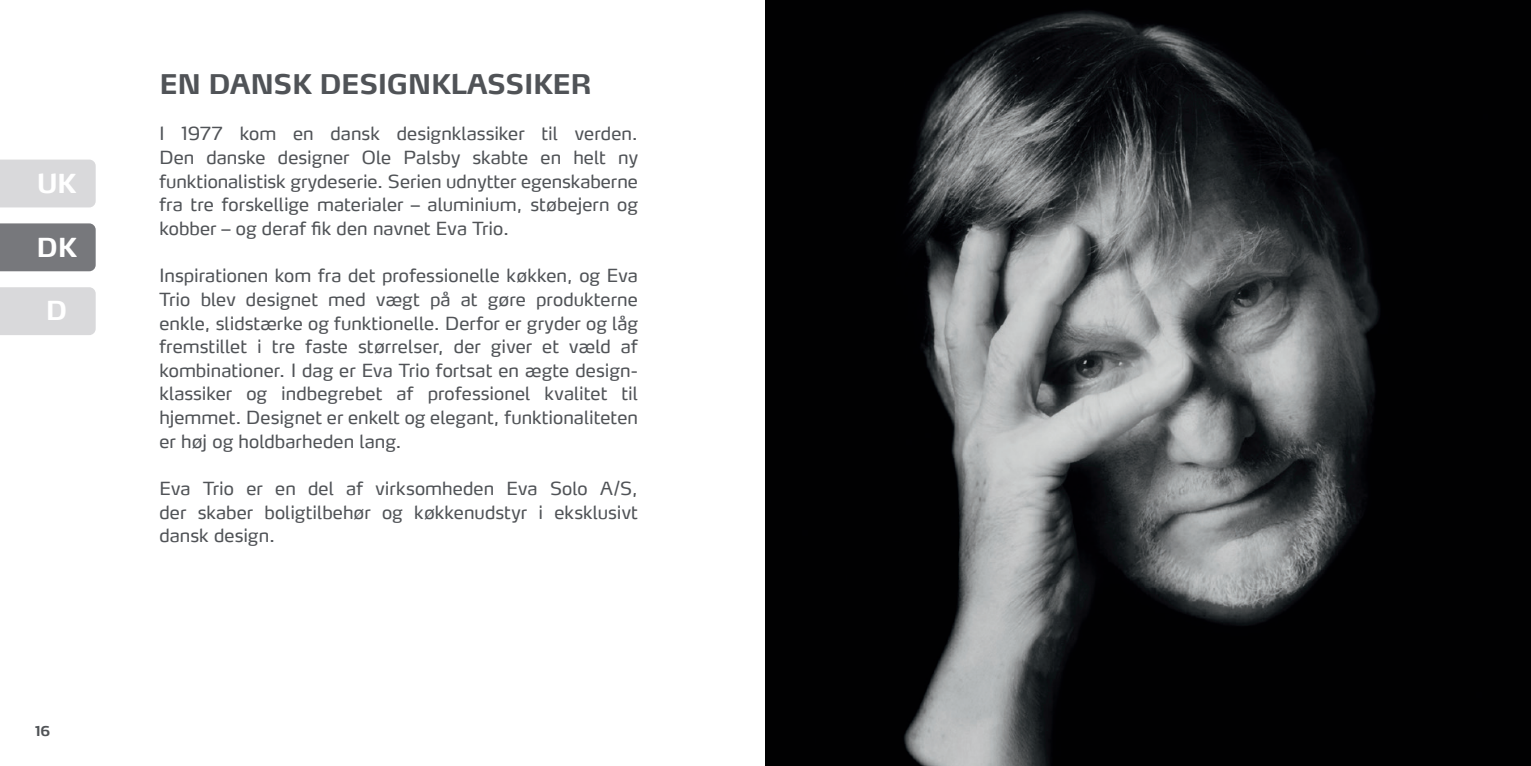
<style>
.page{position:relative;width:1531px;height:766px;background:#fff}
.page>*{position:absolute;margin:0;border:0;box-sizing:border-box;transform-origin:0 0}
.t1{font:700 27px "Max LF";letter-spacing:-.015em;color:#505357}
.t2{font:700 26.1px "Max LF";color:#fff}
.t3{font:18px/23.6px "Max LF";letter-spacing:.005em;color:#505357;text-align:justify}
.t4{font:700 13.5px "Max LF";color:#505357}
</style>
<div class="page">
<div style="left:0;top:159px;width:96px;height:48px;background:#d9d9db"></div>
<div style="left:0;top:223px;width:96px;height:48px;background:#77787c"></div>
<div style="left:0;top:287px;width:96px;height:48px;background:#d9d9db"></div>
<img style="left:765px;top:0;width:766px;height:765px">
<h2 class="t2" style="left:37px;top:167px;width:41px">UK</h2>
<h2 class="t2" style="left:36px;top:230px;width:42px">DK</h2>
<h2 class="t2" style="left:46px;top:294px;width:23px">D</h2>
<p class="t4" style="left:35px;top:722px;width:17px">16</p>
<h1 class="t1" style="left:159px;top:67px;width:434px">EN DANSK DESIGNKLASSIKER</h1>
<p class="t3" style="left:159px;top:122px;width:480px">I 1977 kom en dansk designklassiker til verden.<br>Den danske designer Ole Palsby skabte en helt ny funktionalistisk grydeserie. Serien udnytter egenskaberne fra tre forskellige materialer – aluminium, støbejern og kobber – og deraf fik den navnet Eva Trio.</p>
<p class="t3" style="left:159px;top:263px;width:480px">Inspirationen kom fra det professionelle køkken, og Eva Trio blev designet med vægt på at gøre produkterne enkle, slidstærke og funktionelle. Derfor er gryder og låg fremstillet i tre faste størrelser, der giver et væld af kombinationer. I dag er Eva Trio fortsat en ægte design&shy;klassiker og indbegrebet af professionel kvalitet til hjemmet. Designet er enkelt og elegant, funktionaliteten er høj og holdbarheden lang.</p>
<p class="t3" style="left:159px;top:476px;width:480px">Eva Trio er en del af virksomheden Eva Solo A/S, der skaber boligtilbehør og køkkenudstyr i eksklusivt dansk design.</p>
</div>
